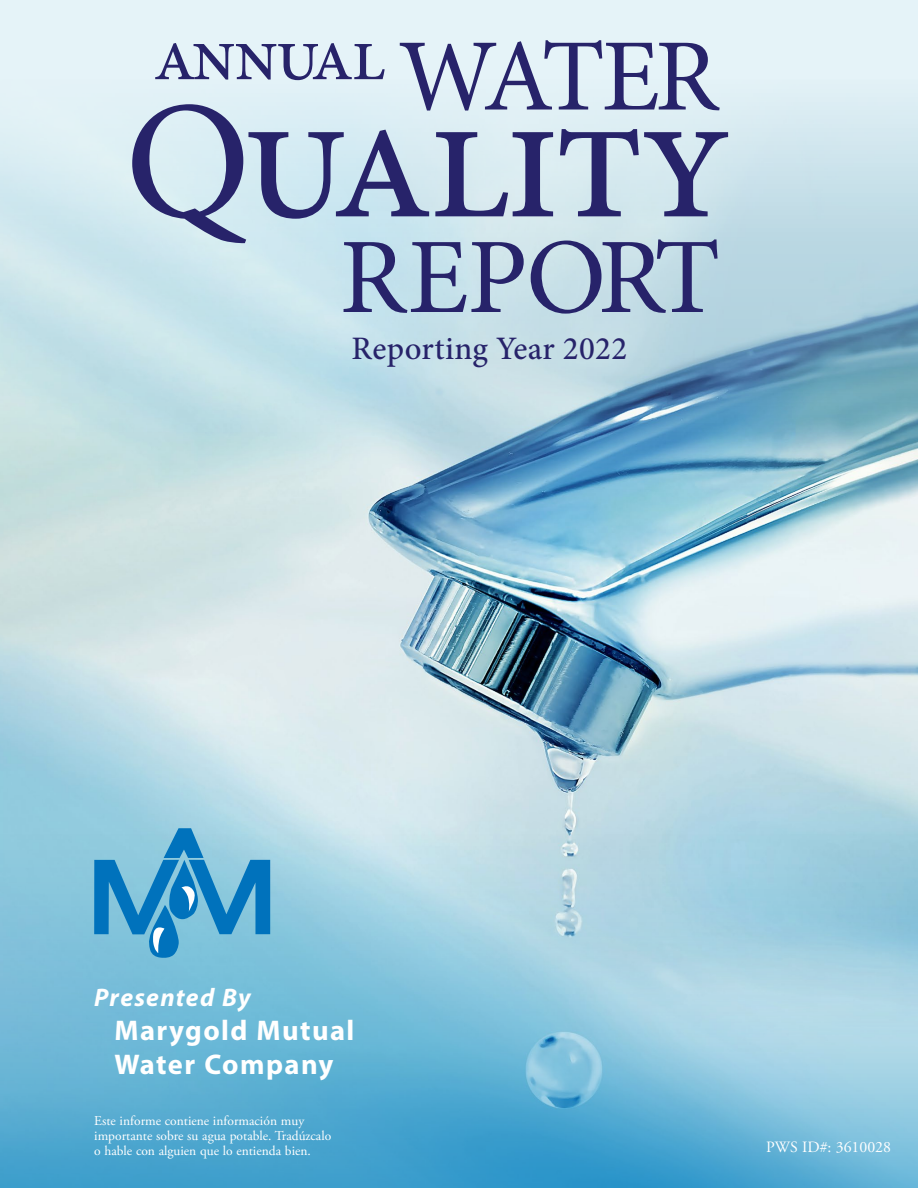
<style>
.page{position:relative;width:918px;height:1188px;background:#fff}
.page>*{position:absolute;margin:0;border:0;box-sizing:border-box;transform-origin:0 0}
.t1{font:500 32.85px "Minion Pro";letter-spacing:.01em;color:#27236a}
.Town_Name_23_white{font:700 28.5px/34.2px "Myriad Pro";letter-spacing:.05em;color:#fff}
.Presented_By_23_whit{font:italic 700 25.5px "Myriad Pro";letter-spacing:.05em;color:#fff}
.Paragraphs_23{font:15.75px "Adobe Garamond Pro";color:#fff}
.Translation_text{font:13.5px/15px "Adobe Garamond Pro";color:#fff}
</style>
<div class="page">
<div style="left:0;top:0;width:918px;height:740px;background:#e5f3f8"></div>
<img style="left:0;top:80px;width:918px;height:748px">
<svg style="left:0;top:828px;width:918px;height:360px;background:#80c0da"></svg>
<svg style="left:344px;top:243px;width:374px;height:71px;background:#95a6c2"></svg>
<svg style="left:132px;top:104px;width:596px;height:139px;fill:#d3e9f0"></svg>
<svg style="left:400px;top:40px;width:320px;height:71px"></svg>
<svg style="left:155px;top:43px;width:230px;height:37px"></svg>
<svg style="left:94px;top:828px;width:176px;height:130px;background:#58a8d1"></svg>
<h1 class="t1" style="left:351px;top:326px;width:277px">Reporting Year 2022</h1>
<p class="Presented_By_23_whit" style="left:94px;top:981px;width:158px">Presented By</p>
<p class="Town_Name_23_white" style="left:114px;top:1012px;width:241px">Marygold Mutual<br>Water Company</p>
<p class="Translation_text" style="left:94px;top:1114px;width:239px">Este informe contiene información muy importante sobre su agua potable. Tradúzcalo o hable con alguien que lo entienda bien.</p>
<p class="Paragraphs_23" style="left:766px;top:1137px;width:126px">PWS ID#: 3610028</p>
</div>
